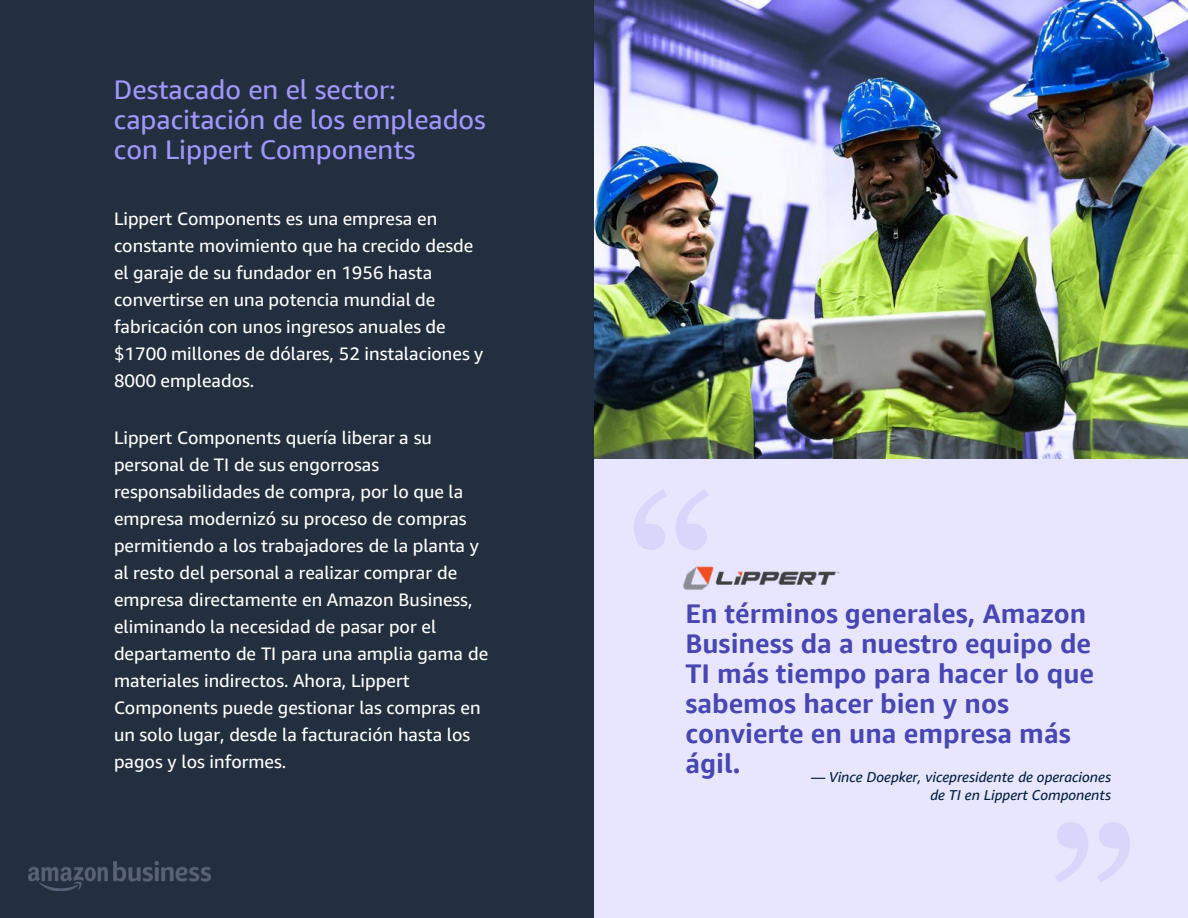
<style>
.page{position:relative;width:1188px;height:918px;background:#fff}
.page>*{position:absolute;margin:0;border:0;box-sizing:border-box;transform-origin:0 0}
.t1{font:700 27px/30px "Amazon Ember Display";color:#4746b3}
.t2{font:27px/30px "Amazon Ember Display";color:#a096ff}
.t3{font:18px/27px "Amazon Ember";color:#fff}
.t4{font:italic 14.25px/17.1px "Amazon Ember";color:#001f3c;text-align:right}
</style>
<div class="page">
<div style="left:594px;top:459px;width:594px;height:459px;background:#e8e6ff"></div>
<div style="left:0;top:0;width:594px;height:918px;background:#232f3e"></div>
<svg style="left:634px;top:490px;width:33px;height:60px"></svg>
<svg style="left:676px;top:490px;width:33px;height:60px"></svg>
<svg style="left:1097px;top:822px;width:33px;height:60px"></svg>
<svg style="left:1055px;top:822px;width:33px;height:60px"></svg>
<img style="left:594px;top:0;width:594px;height:459px">
<img style="left:28px;top:862px;width:183px;height:29px">
<img style="left:683px;top:566px;width:157px;height:24px">
<p class="t2" style="left:114px;top:75px;width:374px">Destacado en el sector: capacitación de los empleados con Lippert Components</p>
<p class="t3" style="left:114px;top:206px;width:371px">Lippert Components es una empresa en constante movimiento que ha crecido desde el garaje de su fundador en 1956 hasta convertirse en una potencia mundial de fabricación con unos ingresos anuales de $1700 millones de dólares, 52 instalaciones y 8000 empleados.</p>
<p class="t3" style="left:114px;top:425px;width:376px">Lippert Components quería liberar a su personal de TI de sus engorrosas responsabilidades de compra, por lo que la empresa modernizó su proceso de compras permitiendo a los trabajadores de la planta y al resto del personal a realizar comprar de empresa directamente en Amazon Business, eliminando la necesidad de pasar por el departamento de TI para una amplia gama de materiales indirectos. Ahora, Lippert Components puede gestionar las compras en un solo lugar, desde la facturación hasta los pagos y los informes.</p>
<p class="t1" style="left:685px;top:598px;width:410px">En términos generales, Amazon<br>Business da a nuestro equipo de<br>TI más tiempo para hacer lo que sabemos hacer bien y nos convierte en una empresa más ágil.</p>
<p class="t4" style="left:811px;top:769px;width:302px">— Vince Doepker, vicepresidente de operaciones de TI en Lippert Components</p>
</div>
